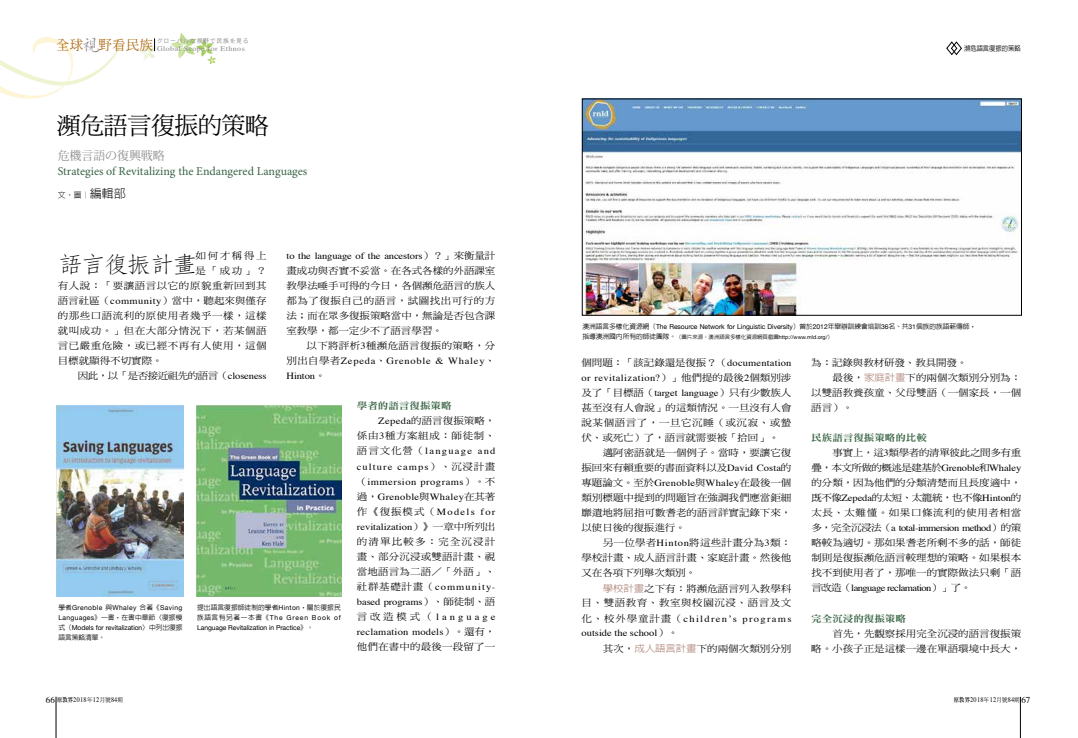
<style>
.page{position:relative;width:1078px;height:738px;background:#fff}
.page>*{position:absolute;margin:0;border:0;box-sizing:border-box;transform-origin:0 0}
.t1{font:24px "DF Ming Std W5";letter-spacing:-.02em;color:#000}
.t2{font:300 22.9px "AR Fang Song B5";letter-spacing:-.1em;color:#000;scale:1.11 1}
.t3{font:12px "Minion Pro";color:#396545}
.t4{font:12px "Koz Min Pro";letter-spacing:-.01em;color:#898989}
.t5{font:9.4px/15px "DF Ming Std W5";color:#000;text-align:justify;scale:1.11 1}
.t6{font:9.4px/15px "Times";letter-spacing:.02em;color:#000;text-align:justify;scale:1.11 1}
.t7{font:9.4px "DF Ming Std W5";letter-spacing:.05em;color:#000;scale:1.11 1}
.t8{font:9.4px/14.8px "DF Ming Std W5";letter-spacing:.055em;color:#000;text-align:right;scale:1.11 1}
.t9{font:9.4px/14.7px "Times";letter-spacing:.125em;color:#000;scale:1.11 1}
.t10{font:9.4px/15px "Times";letter-spacing:.07em;color:#000;scale:1.11 1}
.t11{font:9.4px "Times";letter-spacing:-.01em;color:#000;scale:1.11 1}
.t12{font:9.4px "Times";letter-spacing:-.045em;color:#000;scale:1.11 1}
.t13{font:9.4px "Times";letter-spacing:.04em;color:#000;scale:1.11 1}
.t14{font:9.4px "DF Ming Std W9";color:#396545;scale:1.11 1}
.t15{font:9.4px "Times";letter-spacing:-.05em;color:#000;scale:1.11 1}
.t16{font:9.4px "DF Ming Std W5";letter-spacing:-.05em;color:#000;scale:1.11 1}
.t17{font:9.4px "DF Ming Std W5";letter-spacing:.03em;color:#000;scale:1.11 1}
.t18{font:300 8px "AR Hei B5";color:#000}
.t19{font:7.2px "Times";letter-spacing:.05em;color:#898989;scale:1.11 1}
.t20{font:7px "Times";letter-spacing:.05em;color:#000;scale:.9 1}
.t21{font:500 7px "AR Hei B5";color:#000;scale:.9 1}
.t22{font:6.8px/10px "Helvetica Neue";letter-spacing:-.01em;color:#000}
.t23{font:500 6.8px "AR Hei B5";letter-spacing:.005em;color:#000}
.t24{font:6.8px "Helvetica Neue";letter-spacing:.055em;color:#000}
.t25{font:6px "Heisei Kaku Go Std W3";letter-spacing:.1em;color:#898989}
.t26{font:500 5.4px "AR Hei B5";color:#000}
.s1{font-family:"AR Xing Shu B5";font-weight:500;font-size:18.5px}
.s2{font-size:12px}
.s3{font-family:"DF Ming Std W5"}
.s4{font-family:"Times"}
.s5{font-family:"Helvetica Neue";font-weight:400}
.s6{font-family:"AR Hei B5";font-weight:500}
.s7{font-size:6.8px}
.s8{font-family:"AR Hei B5";font-weight:500;color:#b38a7f}
.s9{font-size:9px}
.s10{font-family:"AR Ming B5";font-weight:800;font-size:6px}
.s11{font-family:"DF Ming Std W5";font-size:6px}
</style>
<div class="page">
<svg style="left:170px;top:33px;width:46px;height:32px"></svg>
<svg style="left:0;top:37px;width:122px;height:62px"></svg>
<hr style="left:56px;top:696px;width:1px;height:41px;background:#000">
<hr style="left:1019px;top:696px;width:1px;height:41px;background:#000">
<svg style="left:139px;top:38px;width:16px;height:23px"></svg>
<svg style="left:946px;top:41px;width:16px;height:15px"></svg>
<img style="left:56px;top:405px;width:127px;height:190px">
<img style="left:196px;top:405px;width:146px;height:190px">
<img style="left:584px;top:101px;width:435px;height:212px">
<p class="t19" style="left:56px;top:42px;width:171px"><sup>全球</sup><span class="s1">視</span><sup>野看民族</sup> Global Scope for Ethnos</p>
<p class="t25" style="left:157px;top:37px;width:93px">グローバルな視野で民族を見る</p>
<h1 class="t1" style="left:57px;top:112px;width:214px">瀕危語言復振的策略</h1>
<p class="t4" style="left:58px;top:147px;width:109px">危機言語の復興戦略</p>
<p class="t3" style="left:58px;top:163px;width:251px">Strategies of Revitalizing the Endangered Languages</p>
<p class="t18" style="left:58px;top:191px;width:69px">文‧圖︱<span class="s2">編輯部</span></p>
<p class="t11" style="left:286px;top:247px;width:190px">to the language of the ancestors<span class="s3">）？」來衡量計</span></p>
<p class="t5" style="left:286px;top:263px;width:190px">畫成功與否實不妥當。在各式各樣的外語課室教學法唾手可得的今日，各個瀕危語言的族人都為了復振自己的語言，試圖找出可行的方法；而在眾多復振策略當中，無論是否包含課室教學，都一定少不了語言學習。</p>
<p class="t17" style="left:306px;top:340px;width:172px">以下將評析<span class="s4">3</span>種瀕危語言復振的策略，分</p>
<p class="t10" style="left:286px;top:352px;width:190px"><span class="s3">別出自學者</span>Zepeda<span class="s3">、</span>Grenoble &amp; Whaley<span class="s3">、<br></span>Hinton<span class="s3">。</span></p>
<p class="t14" style="left:357px;top:400px;width:87px">學者的語言復振策略</p>
<p class="t8" style="left:357px;top:413px;width:126px"><span class="s4">Zepeda</span>的語言復振策略，<br>係由<span class="s4">3</span>種方案組成：師徒制、</p>
<p class="t6" style="left:357px;top:442px;width:126px"><span class="s3">語言文化營（</span>language and culture camps<span class="s3">）、沉浸計畫（</span>immersion programs<span class="s3">）。不過，</span>Grenoble<span class="s3">與</span>Whaley<span class="s3">在其著作《復振模式（</span>Models for revitalization<span class="s3">）》一章中所列出</span></p>
<p class="t5" style="left:357px;top:533px;width:126px">的清單比較多：完全沉浸計畫、部分沉浸或雙語計畫、視當地語言為二語／「外語」、</p>
<p class="t6" style="left:357px;top:577px;width:126px"><span class="s3">社群基礎計畫（</span>community&shy;based programs<span class="s3">）、師徒制、語言改造模式（</span>language reclamation models<span class="s3">）。還有，</span></p>
<p class="t5" style="left:357px;top:638px;width:126px">他們在書中的最後一段留了一</p>
<h2 class="t2" style="left:58px;top:252px;width:128px">語言復振計畫</h2>
<p class="t5" style="left:195px;top:248px;width:66px">如何才稱得上</p>
<p class="t5" style="left:195px;top:263px;width:66px">是「成功」？</p>
<p class="t7" style="left:58px;top:280px;width:190px">有人說：「要讓語言以它的原貌重新回到其</p>
<p class="t5" style="left:58px;top:293px;width:190px">語言社區（<span class="s4">community</span>）當中，聽起來與僅存</p>
<p class="t7" style="left:58px;top:310px;width:190px">的那些口語流利的原使用者幾乎一樣，這樣</p>
<p class="t7" style="left:58px;top:325px;width:190px">就叫成功。」但在大部分情況下，若某個語</p>
<p class="t7" style="left:58px;top:340px;width:190px">言已嚴重危險，或已經不再有人使用，這個</p>
<p class="t5" style="left:58px;top:353px;width:96px">目標就顯得不切實際。</p>
<p class="t16" style="left:78px;top:370px;width:172px">因此，以「是否接近祖先的語言（<span class="s4">closeness</span></p>
<p class="t23" style="left:197px;top:603px;width:145px">提出語言復振師徒制的學者<span class="s5">Hinton</span>，關於復振民</p>
<p class="t22" style="left:197px;top:612px;width:145px"><span class="s6">族語言有另著一本書《</span>The Green Book of<br>Language Revitalization in Practice<span class="s6">》。</span></p>
<p class="t24" style="left:58px;top:602px;width:125px"><span class="s6">學者</span>Grenoble <span class="s6">與</span>Whaley <span class="s6">合著《</span>Saving</p>
<p class="t23" style="left:58px;top:613px;width:125px"><span class="s5">Languages</span>》一書，在書中章節〈復振模</p>
<p class="t22" style="left:58px;top:622px;width:125px"><span class="s6">式（</span>Models for revitalization<span class="s6">〉中列出復振</span></p>
<p class="t23" style="left:58px;top:633px;width:48px">語言策略清單。</p>
<p class="t21" style="left:963px;top:45px;width:65px">瀕危語言復振的策略</p>
<p class="t22" style="left:582px;top:321px;width:395px"><span class="s6">澳洲語言多樣化資源網（</span>The Resource Network for Linguistic Diversity<span class="s6">）曾於</span>2012<span class="s6">年舉辦訓練會培訓</span>36<span class="s6">名、共</span>31<span class="s6">個族的族語薪傳師，</span></p>
<p class="t26" style="left:582px;top:333px;width:252px"><span class="s7">指導澳洲國內所有的師徒團隊。</span>（圖片來源：澳洲語言多樣化資源網頁截圖<span class="s5">http://www.rnld.org/</span>）</p>
<p class="t5" style="left:581px;top:355px;width:190px">個問題：「該記錄還是復振？（<span class="s4">documentation</span></p>
<p class="t13" style="left:581px;top:369px;width:190px">or revitalization?<span class="s3">）」他們提的最後</span>2<span class="s3">個類別涉</span></p>
<p class="t5" style="left:581px;top:385px;width:191px">及了「目標語（<span class="s4">target language</span>）只有少數族人甚至沒有人會說」的這類情況。一旦沒有人會說某個語言了，一旦它沉睡（或沉寂、或蟄伏、或死亡）了，語言就需要被「拾回」。</p>
<p class="t5" style="left:581px;top:445px;width:190px;text-align:right">邁阿密語就是一個例子。當時，要讓它復<br>振回來有賴重要的書面資料以及<span class="s4">David Costa</span>的</p>
<p class="t6" style="left:581px;top:474px;width:190px"><span class="s3">專題論文。至於</span>Grenoble<span class="s3">與</span>Whaley<span class="s3">在最後一個</span></p>
<p class="t5" style="left:581px;top:490px;width:191px">類別標題中提到的問題旨在強調我們應當鉅細靡遺地將屈指可數耆老的語言詳實記錄下來，以使日後的復振進行。</p>
<p class="t5" style="left:581px;top:535px;width:191px;text-indent:21px">另一位學者<span class="s4">Hinton</span>將這些計畫分為<span class="s4">3</span>類：學校計畫、成人語言計畫、家庭計畫。然後他又在各項下列舉次類別。</p>
<p class="t8" style="left:581px;top:580px;width:191px"><span class="s8">學校計畫</span>之下有：將瀕危語言列入教學科<br>目、雙語教育、教室與校園沉浸、語言及文</p>
<p class="t9" style="left:581px;top:609px;width:190px"><span class="s3">化、校外學童計畫（</span>children’s programs outside the school<span class="s3">）。</span></p>
<p class="t5" style="left:602px;top:640px;width:171px">其次，<span class="s8">成人語言計畫</span>下的兩個次類別分別</p>
<p class="t5" style="left:811px;top:355px;width:142px">為：記錄與教材研發、教具開發。</p>
<p class="t5" style="left:832px;top:370px;width:171px">最後，<span class="s8">家庭計畫</span>下的兩個次類別分別為：</p>
<p class="t5" style="left:811px;top:385px;width:191px">以雙語教養孩童、父母雙語（一個家長，一個</p>
<p class="t5" style="left:811px;top:400px;width:39px">語言）。</p>
<p class="t14" style="left:811px;top:432px;width:106px">民族語言復振策略的比較</p>
<p class="t5" style="left:811px;top:445px;width:191px;text-indent:21px">事實上，這<span class="s4">3</span>類學者的清單彼此之間多有重疊，本文所做的概述是建基於<span class="s4">Grenoble</span>和<span class="s4">Whaley</span>的分類，因為他們的分類清楚而且長度適中，既不像<span class="s4">Zepeda</span>的太短、太籠統，也不像<span class="s4">Hinton</span>的太長、太難懂。如果口條流利的使用者相當</p>
<p class="t12" style="left:811px;top:519px;width:190px"><span class="s3">多，完全沉浸法（</span>a total-immersion method<span class="s3">）的策</span></p>
<p class="t5" style="left:811px;top:535px;width:191px">略較為適切。那如果耆老所剩不多的話，師徒制則是復振瀕危語言較理想的策略。如果根本找不到使用者了，那唯一的實際做法只剩「語</p>
<p class="t15" style="left:811px;top:579px;width:146px"><span class="s3">言改造（</span>language reclamation<span class="s3">）」了。</span></p>
<p class="t14" style="left:811px;top:612px;width:87px">完全沉浸的復振策略</p>
<p class="t5" style="left:811px;top:625px;width:191px;text-align:right">首先，先觀察採用完全沉浸的語言復振策<br>略。小孩子正是這樣一邊在單語環境中長大，</p>
<p class="t20" style="left:46px;top:692px;width:87px"><span class="s9">66</span> <span class="s10">原教界</span>2018<span class="s11">年</span>12<span class="s11">月號</span>84<span class="s11">期</span></p>
<p class="t20" style="left:953px;top:692px;width:86px"><span class="s10">原教界</span>2018<span class="s11">年</span>12<span class="s11">月號</span>84<span class="s11">期</span> <span class="s9">67</span></p>
</div>
